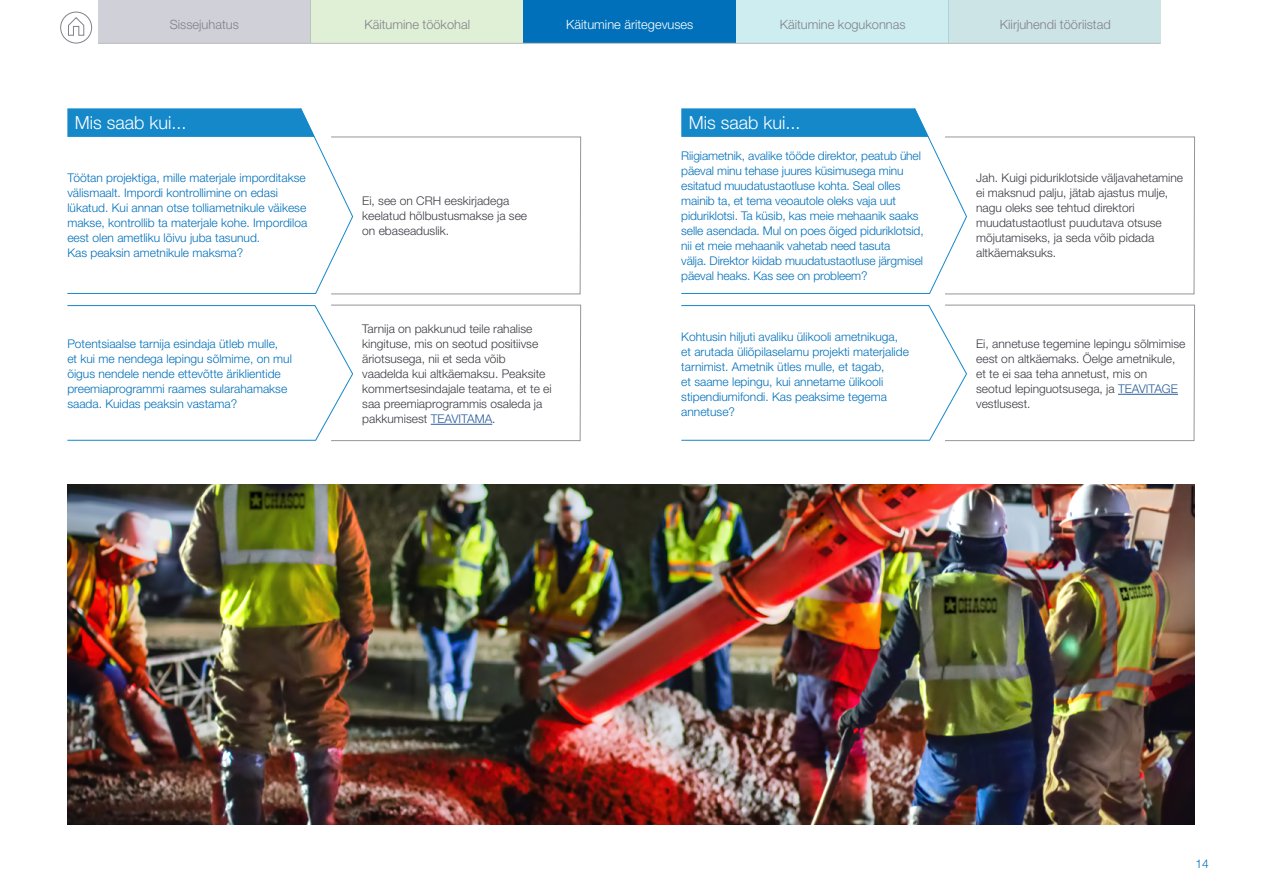
<style>
.page{position:relative;width:1263px;height:893px;background:#fff}
.page>*{position:absolute;margin:0;border:0;box-sizing:border-box;transform-origin:0 0}
.t1{font:300 18px "Helvetica Neue LT Std";color:#fff}
.t2{font:300 12.75px "Helvetica Neue LT Std";color:#818289}
.t3{font:300 12.75px "Helvetica Neue LT Std";color:#fff}
.t4{font:300 12px/15px "Helvetica Neue LT Std";color:#0070ba}
.t5{font:300 12px/15px "Helvetica Neue LT Std";color:#3b3c43}
.s1{color:#275b9b}
</style>
<div class="page">
<div style="left:948px;top:0;width:213px;height:43px;background:#cde4e7"></div>
<div style="left:736px;top:0;width:212px;height:43px;background:#cdedf0"></div>
<div style="left:311px;top:0;width:212px;height:43px;background:#e0f0d6"></div>
<div style="left:98px;top:0;width:213px;height:43px;background:#d0d0d8"></div>
<div style="left:60px;top:12px;width:32px;height:31px;border:1px solid #818289;border-radius:50%"></div>
<svg style="left:68px;top:17px;width:16px;height:19px"></svg>
<div style="left:523px;top:0;width:213px;height:43px;background:#0070ba"></div>
<hr style="left:98px;top:43px;width:1063px;height:1px;background:#b6b7b7">
<svg style="left:67px;top:137px;width:263px;height:157px"></svg>
<svg style="left:67px;top:108px;width:248px;height:29px;background:#1f8dcc"></svg>
<svg style="left:681px;top:135px;width:263px;height:159px"></svg>
<svg style="left:681px;top:108px;width:247px;height:29px;background:#1e8ccc"></svg>
<img style="left:67px;top:485px;width:1128px;height:340px">
<svg style="left:67px;top:304px;width:514px;height:137px"></svg>
<svg style="left:681px;top:304px;width:514px;height:137px"></svg>
<svg style="left:330px;top:136px;width:251px;height:159px"></svg>
<svg style="left:944px;top:136px;width:251px;height:159px"></svg>
<hr style="left:431px;top:424px;width:61px;height:1px;background:#275b9b">
<hr style="left:1118px;top:394px;width:60px;height:1px;background:#275b9b">
<p class="t2" style="left:170px;top:16px;width:70px">Sissejuhatus</p>
<p class="t2" style="left:364px;top:16px;width:107px">Käitumine töökohal</p>
<p class="t3" style="left:566px;top:16px;width:129px">Käitumine äritegevuses</p>
<p class="t2" style="left:780px;top:16px;width:127px">Käitumine kogukonnas</p>
<p class="t2" style="left:1000px;top:16px;width:112px">Kiirjuhendi tööriistad</p>
<h1 class="t1" style="left:75px;top:112px;width:113px">Mis saab kui...</h1>
<h1 class="t1" style="left:689px;top:112px;width:113px">Mis saab kui...</h1>
<p class="t4" style="left:67px;top:170px;width:241px">Töötan projektiga, mille materjale imporditakse välismaalt. Impordi kontrollimine on edasi lükatud. Kui annan otse tolliametnikule väikese makse, kontrollib ta materjale kohe. Impordiloa eest olen ametliku lõivu juba tasunud.<br>Kas peaksin ametnikule maksma?</p>
<p class="t5" style="left:362px;top:193px;width:166px">Ei, see on CRH eeskirjadega keelatud hõlbustusmakse ja see on ebaseaduslik.</p>
<p class="t4" style="left:681px;top:148px;width:244px">Riigiametnik, avalike tööde direktor, peatub ühel päeval minu tehase juures küsimusega minu esitatud muudatustaotluse kohta. Seal olles mainib ta, et tema veoautole oleks vaja uut piduriklotsi. Ta küsib, kas meie mehaanik saaks selle asendada. Mul on poes õiged piduriklotsid, nii et meie mehaanik vahetab need tasuta<br>välja. Direktor kiidab muudatustaotluse järgmisel päeval heaks. Kas see on probleem?</p>
<p class="t5" style="left:362px;top:321px;width:191px">Tarnija on pakkunud teile rahalise kingituse, mis on seotud positiivse äriotsusega, nii et seda võib vaadelda kui altkäemaksu. Peaksite kommertsesindajale teatama, et te ei saa preemiaprogrammis osaleda ja pakkumisest <span class="s1">TEAVITAMA</span>.</p>
<p class="t4" style="left:67px;top:336px;width:226px">Potentsiaalse tarnija esindaja ütleb mulle,<br>et kui me nendega lepingu sõlmime, on mul õigus nendele nende ettevõtte äriklientide preemiaprogrammi raames sularahamakse saada. Kuidas peaksin vastama?</p>
<p class="t4" style="left:681px;top:329px;width:229px">Kohtusin hiljuti avaliku ülikooli ametnikuga, et arutada üliõpilaselamu projekti materjalide tarnimist. Ametnik ütles mulle, et tagab,<br>et saame lepingu, kui annetame ülikooli stipendiumifondi. Kas peaksime tegema annetuse?</p>
<p class="t5" style="left:976px;top:170px;width:208px">Jah. Kuigi piduriklotside väljavahetamine ei maksnud palju, jätab ajastus mulje, nagu oleks see tehtud direktori muudatustaotlust puudutava otsuse mõjutamiseks, ja seda võib pidada altkäemaksuks.</p>
<p class="t5" style="left:976px;top:336px;width:211px">Ei, annetuse tegemine lepingu sõlmimise eest on altkäemaks. Öelge ametnikule, et te ei saa teha annetust, mis on seotud lepinguotsusega, ja <span class="s1">TEAVITAGE </span>vestlusest.</p>
<p class="t4" style="left:1195px;top:855px;width:15px">14</p>
</div>
